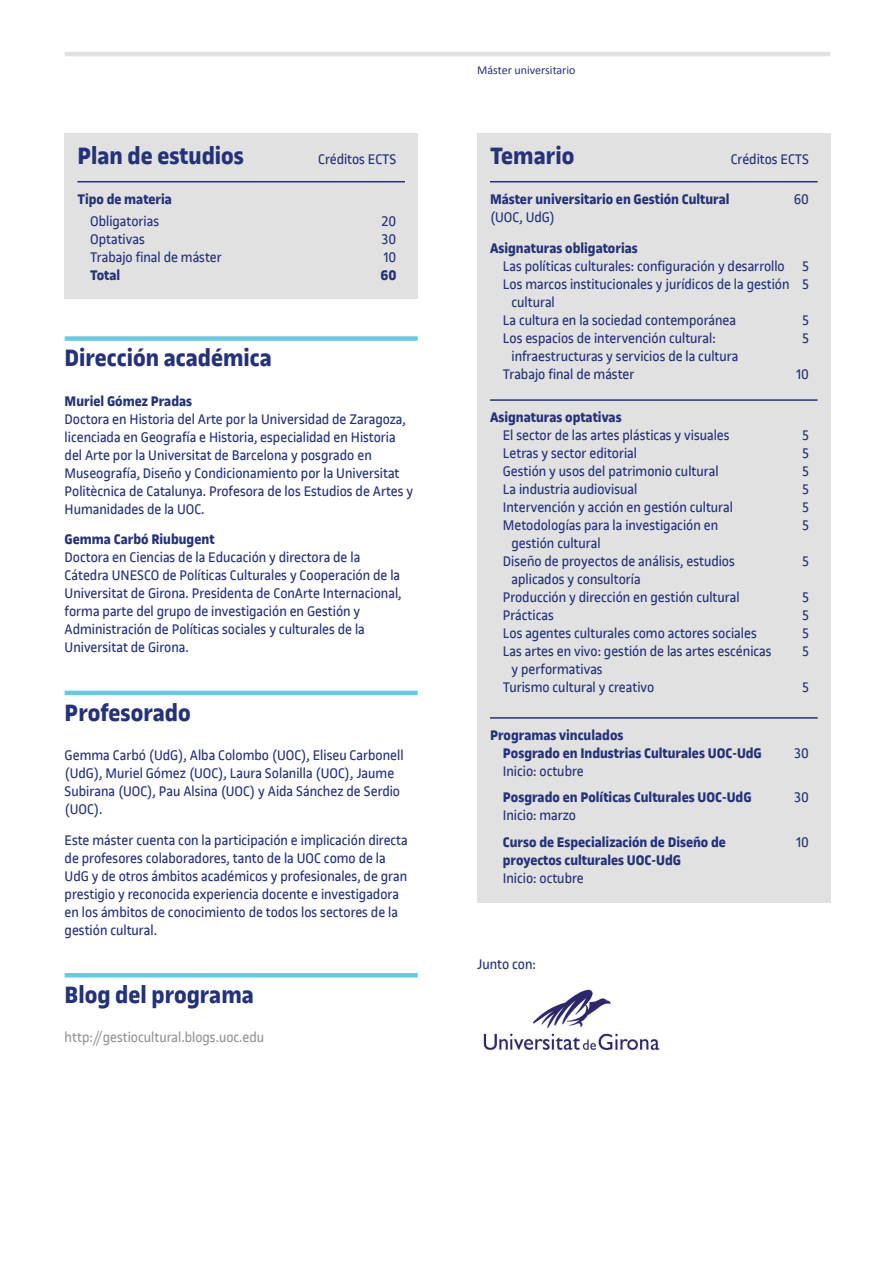
<style>
.page{position:relative;width:894px;height:1264px;background:#fff}
.page>*{position:absolute;margin:0;border:0;box-sizing:border-box;transform-origin:0 0}
.t1{font:700 25.5px "UOC Sans";color:#253279}
.t2{font:15px/18px "UOC Sans";color:#253279}
.t3{font:700 15px/18px "UOC Sans";color:#253279}
.t4{font:15px "UOC Sans";color:#939598}
.t5{font:12px "Calibri";color:#253279}
</style>
<div class="page">
<hr style="left:65px;top:52px;width:765px;height:4px;background:#e0e1e0">
<div style="left:65px;top:133px;width:353px;height:165px;background:#e0e1e0"></div>
<div style="left:477px;top:133px;width:353px;height:769px;background:#e0e1e0"></div>
<hr style="left:77px;top:181px;width:328px;height:1px;background:#253279">
<div style="left:65px;top:336px;width:353px;height:5px;background:#67cbdf"></div>
<div style="left:65px;top:690px;width:353px;height:5px;background:#67cbdf"></div>
<hr style="left:65px;top:973px;width:353px;height:4px;background:#67cbdf">
<hr style="left:490px;top:181px;width:327px;height:1px;background:#253279">
<hr style="left:490px;top:399px;width:327px;height:2px;background:#253279">
<hr style="left:490px;top:717px;width:327px;height:1px;background:#253279">
<img style="left:483px;top:989px;width:177px;height:61px">
<h1 class="t1" style="left:77px;top:142px;width:168px">Plan de estudios</h1>
<p class="t2" style="left:318px;top:151px;width:80px">Créditos ECTS</p>
<p class="t3" style="left:77px;top:190px;width:96px">Tipo de materia</p>
<p class="t2" style="left:90px;top:212px;width:70px">Obligatorias</p>
<p class="t2" style="left:382px;top:212px;width:16px">20</p>
<p class="t2" style="left:90px;top:230px;width:56px">Optativas</p>
<p class="t2" style="left:382px;top:230px;width:16px">30</p>
<p class="t2" style="left:90px;top:248px;width:133px">Trabajo final de máster</p>
<p class="t2" style="left:384px;top:248px;width:14px">10</p>
<p class="t3" style="left:90px;top:266px;width:32px">Total</p>
<p class="t3" style="left:380px;top:266px;width:18px">60</p>
<h1 class="t1" style="left:65px;top:343px;width:209px">Dirección académica</h1>
<p class="t3" style="left:65px;top:392px;width:129px">Muriel Gómez Pradas</p>
<p class="t2" style="left:65px;top:410px;width:350px">Doctora en Historia del Arte por la Universidad de Zaragoza, licenciada en Geografía e Historia, especialidad en Historia del Arte por la Universitat de Barcelona y posgrado en Museografía, Diseño y Condicionamiento por la Universitat Politècnica de Catalunya. Profesora de los Estudios de Artes y Humanidades de la UOC.</p>
<p class="t3" style="left:65px;top:530px;width:151px">Gemma Carbó Riubugent</p>
<p class="t2" style="left:65px;top:549px;width:338px">Doctora en Ciencias de la Educación y directora de la Cátedra UNESCO de Políticas Culturales y Cooperación de la Universitat de Girona. Presidenta de ConArte Internacional, forma parte del grupo de investigación en Gestión y Administración de Políticas sociales y culturales de la Universitat de Girona.</p>
<h1 class="t1" style="left:65px;top:698px;width:128px">Profesorado</h1>
<p class="t2" style="left:65px;top:746px;width:340px">Gemma Carbó (UdG), Alba Colombo (UOC), Eliseu Carbonell (UdG), Muriel Gómez (UOC), Laura Solanilla (UOC), Jaume Subirana (UOC), Pau Alsina (UOC) y Aida Sánchez de Serdio (UOC).</p>
<p class="t2" style="left:65px;top:831px;width:345px">Este máster cuenta con la participación e implicación directa de profesores colaboradores, tanto de la UOC como de la UdG y de otros ámbitos académicos y profesionales, de gran prestigio y reconocida experiencia docente e investigadora en los ámbitos de conocimiento de todos los sectores de la gestión cultural.</p>
<h1 class="t1" style="left:65px;top:980px;width:191px">Blog del programa</h1>
<p class="t4" style="left:65px;top:1029px;width:201px">http://gestiocultural.blogs.uoc.edu</p>
<p class="t5" style="left:477px;top:62px;width:100px">Máster universitario</p>
<h1 class="t1" style="left:490px;top:142px;width:86px">Temario</h1>
<p class="t2" style="left:730px;top:151px;width:80px">Créditos ECTS</p>
<p class="t3" style="left:490px;top:190px;width:241px">Máster universitario en Gestión Cultural</p>
<p class="t2" style="left:793px;top:190px;width:17px">60</p>
<p class="t2" style="left:490px;top:208px;width:67px">(UOC, UdG)</p>
<p class="t3" style="left:490px;top:239px;width:149px">Asignaturas obligatorias</p>
<p class="t2" style="left:503px;top:257px;width:308px">Las políticas culturales: configuración y desarrollo 5</p>
<p class="t2" style="left:503px;top:275px;width:308px">Los marcos institucionales y jurídicos de la gestión 5</p>
<p class="t2" style="left:511px;top:293px;width:45px">cultural</p>
<p class="t2" style="left:503px;top:311px;width:235px">La cultura en la sociedad contemporánea</p>
<p class="t2" style="left:802px;top:311px;width:8px">5</p>
<p class="t2" style="left:503px;top:329px;width:214px">Los espacios de intervención cultural:</p>
<p class="t2" style="left:802px;top:329px;width:8px">5</p>
<p class="t2" style="left:503px;top:347px;width:237px;text-indent:9px">infraestructuras y servicios de la cultura<br>Trabajo final de máster</p>
<p class="t2" style="left:796px;top:365px;width:14px">10</p>
<p class="t3" style="left:490px;top:408px;width:133px">Asignaturas optativas</p>
<p class="t2" style="left:503px;top:426px;width:228px">El sector de las artes plásticas y visuales</p>
<p class="t2" style="left:802px;top:426px;width:8px">5</p>
<p class="t2" style="left:503px;top:444px;width:136px">Letras y sector editorial</p>
<p class="t2" style="left:802px;top:444px;width:8px">5</p>
<p class="t2" style="left:503px;top:462px;width:217px">Gestión y usos del patrimonio cultural</p>
<p class="t2" style="left:802px;top:462px;width:8px">5</p>
<p class="t2" style="left:503px;top:480px;width:136px">La industria audiovisual</p>
<p class="t2" style="left:802px;top:480px;width:8px">5</p>
<p class="t2" style="left:503px;top:498px;width:232px">Intervención y acción en gestión cultural</p>
<p class="t2" style="left:802px;top:498px;width:8px">5</p>
<p class="t2" style="left:503px;top:516px;width:217px">Metodologías para la investigación en</p>
<p class="t2" style="left:802px;top:516px;width:8px">5</p>
<p class="t2" style="left:503px;top:534px;width:234px;text-indent:9px">gestión cultural<br>Diseño de proyectos de análisis, estudios</p>
<p class="t2" style="left:802px;top:552px;width:8px">5</p>
<p class="t2" style="left:503px;top:570px;width:238px;text-indent:9px">aplicados y consultoría<br>Producción y dirección en gestión cultural</p>
<p class="t2" style="left:802px;top:588px;width:8px">5</p>
<p class="t2" style="left:503px;top:606px;width:53px">Prácticas</p>
<p class="t2" style="left:802px;top:606px;width:8px">5</p>
<p class="t2" style="left:503px;top:624px;width:255px">Los agentes culturales como actores sociales</p>
<p class="t2" style="left:802px;top:624px;width:8px">5</p>
<p class="t2" style="left:503px;top:642px;width:270px">Las artes en vivo: gestión de las artes escénicas</p>
<p class="t2" style="left:802px;top:642px;width:8px">5</p>
<p class="t2" style="left:503px;top:660px;width:153px;text-indent:9px">y performativas<br>Turismo cultural y creativo</p>
<p class="t2" style="left:802px;top:678px;width:8px">5</p>
<p class="t3" style="left:503px;top:726px;width:260px;text-indent:-13px">Programas vinculados<br>Posgrado en Industrias Culturales UOC-UdG</p>
<p class="t2" style="left:794px;top:744px;width:16px">30</p>
<p class="t2" style="left:503px;top:762px;width:82px">Inicio: octubre</p>
<p class="t3" style="left:503px;top:788px;width:250px">Posgrado en Políticas Culturales UOC-UdG</p>
<p class="t2" style="left:794px;top:789px;width:16px">30</p>
<p class="t2" style="left:503px;top:807px;width:75px">Inicio: marzo</p>
<p class="t3" style="left:503px;top:833px;width:225px">Curso de Especialización de Diseño de</p>
<p class="t2" style="left:796px;top:833px;width:14px">10</p>
<p class="t3" style="left:503px;top:851px;width:180px">proyectos culturales UOC-UdG</p>
<p class="t2" style="left:503px;top:869px;width:82px">Inicio: octubre</p>
<p class="t2" style="left:477px;top:955px;width:60px">Junto con:</p>
</div>
